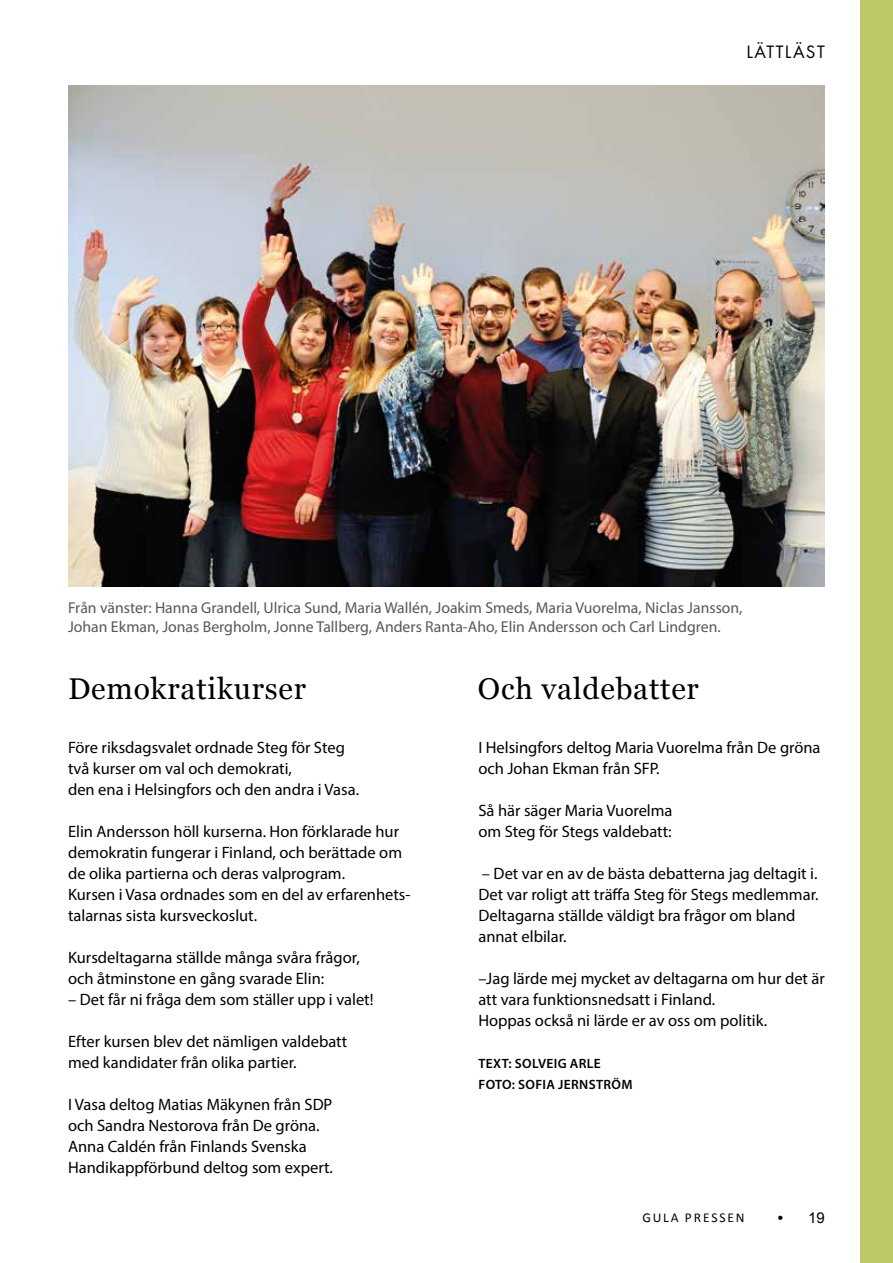
<style>
.page{position:relative;width:893px;height:1263px;background:#fff}
.page>*{position:absolute;margin:0;border:0;box-sizing:border-box;transform-origin:0 0}
.t1{font:30px "Georgia";letter-spacing:.025em;color:#000}
.t2{font:16.5px/21px "Myriad Pro";color:#000}
.t3{font:16.5px "Futura Std";letter-spacing:.1em;color:#000}
.t4{font:15.75px/18.9px "Myriad Pro";color:#575756}
.t5{font:15px "Arial";color:#000}
.t6{font:600 13.5px/21px "Myriad Pro";letter-spacing:.025em;color:#000}
.t7{font:13.5px "Calibri";letter-spacing:.14em;color:#000}
.s1{font-family:"Calibri";font-size:13.5px}
</style>
<div class="page">
<div style="left:860px;top:0;width:33px;height:1263px;background:#bec867"></div>
<img style="left:68px;top:85px;width:757px;height:502px">
<p class="t3" style="left:747px;top:41px;width:80px">LÄTTLÄST</p>
<p class="t4" style="left:68px;top:598px;width:676px">Från vänster: Hanna Grandell, Ulrica Sund, Maria Wallén, Joakim Smeds, Maria Vuorelma, N iclas Jansson,<br>Johan Ekman, Jonas Bergholm, Jonne Tallberg, Anders Ranta-Aho, Elin Andersson och Carl Lindgren.</p>
<h1 class="t1" style="left:68px;top:670px;width:240px">Demokratikurser</h1>
<h1 class="t1" style="left:478px;top:670px;width:222px">Och valdebatter</h1>
<p class="t2" style="left:68px;top:736px;width:293px">Före riksdagsvalet ordnade Steg för Steg två kurser om val och demokrati,<br>den ena i Helsingfors och den andra i Vasa.</p>
<p class="t2" style="left:68px;top:820px;width:344px">Elin Andersson höll kurserna. Hon förklarade hur demokratin fungerar i Finland, och berättade om de olika partierna och deras valprogram.<br>Kursen i Vasa ordnades som en del av erfarenhets&shy;talarnas sista kursveckoslut.</p>
<p class="t2" style="left:68px;top:946px;width:293px">Kursdeltagarna ställde många svåra frågor, och åtminstone en gång svarade Elin:</p>
<p class="t2" style="left:68px;top:988px;width:307px">– Det får ni fråga dem som ställer upp i valet!</p>
<p class="t2" style="left:68px;top:1030px;width:281px">Efter kursen blev det nämligen valdebatt med kandidater från olika partier.</p>
<p class="t2" style="left:68px;top:1093px;width:266px">I Vasa deltog Matias Mäkynen från SDP och Sandra Nestorova från De gröna.<br>Anna Caldén från Finlands Svenska Handikappförbund deltog som expert.</p>
<p class="t2" style="left:478px;top:736px;width:344px">I Helsingfors deltog Maria Vuorelma från De gröna och Johan Ekman från SFP.</p>
<p class="t2" style="left:478px;top:799px;width:196px">Så här säger Maria Vuorelma om Steg för Stegs valdebatt:</p>
<p class="t2" style="left:478px;top:862px;width:342px">– Det var en av de bästa debatterna jag deltagit i.<br>Det var roligt att träffa Steg för Stegs medlemmar.<br>Deltagarna ställde väldigt bra frågor om bland annat elbilar.</p>
<p class="t2" style="left:478px;top:967px;width:348px">–Jag lärde mej mycket av deltagarna om hur det är att vara funktionsnedsatt i Finland.<br>Hoppas också ni lärde er av oss om politik.</p>
<p class="t6" style="left:478px;top:1052px;width:109px">TEXT: SOLVEIG ARLE<br>FOTO: SOFIA JERNS</p>
<p class="t6" style="left:596px;top:1073px;width:38px">TRÖM</p>
<p class="t7" style="left:642px;top:1209px;width:104px">GULA PRESSEN</p>
<p class="t5" style="left:777px;top:1208px;width:49px"><span class="s1">•</span> 19</p>
</div>
